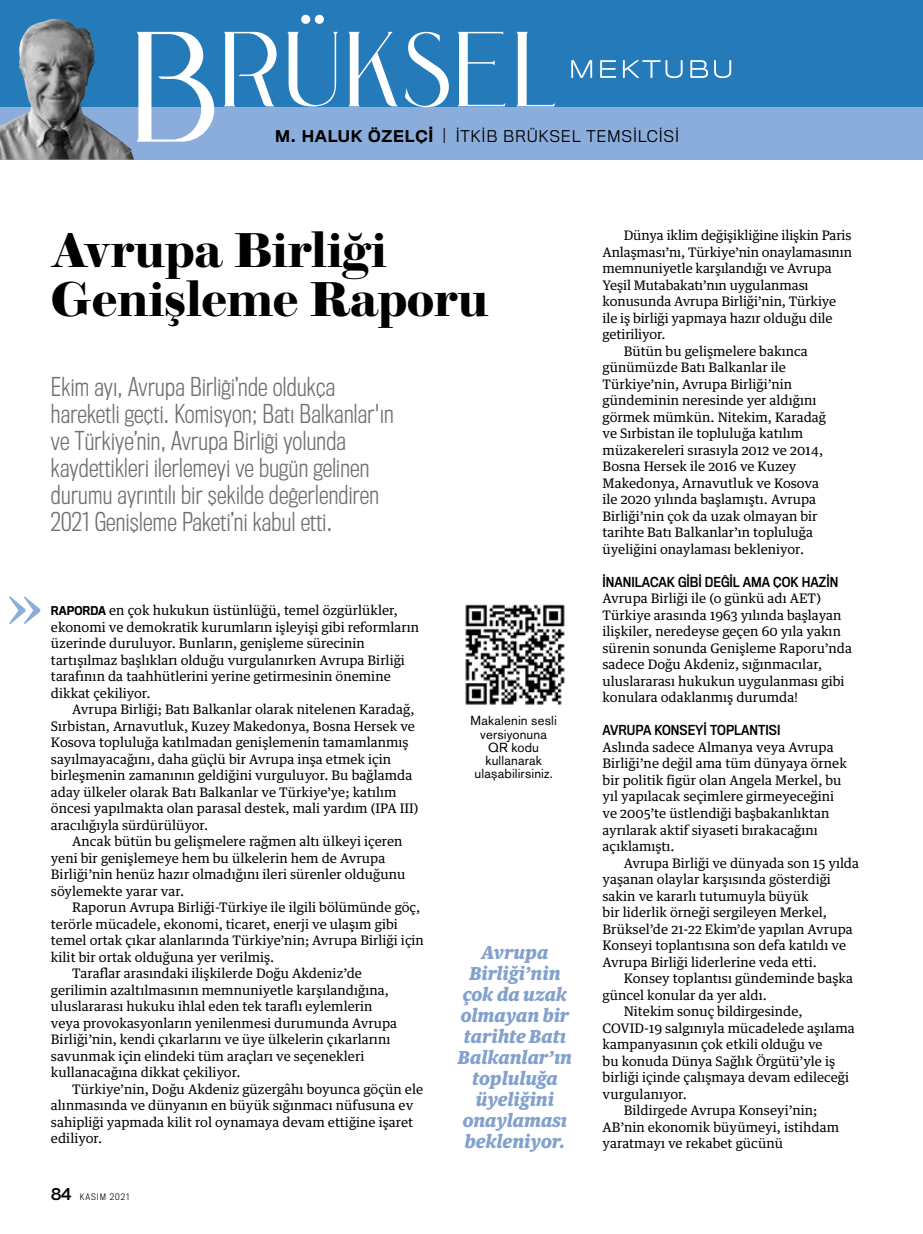
<style>
.page{position:relative;width:923px;height:1234px;background:#fff}
.page>*{position:absolute;margin:0;border:0;box-sizing:border-box;transform-origin:0 0}
.t1{font:700 48.9px/48.9px "Brunel Deck";letter-spacing:-.005em;color:#000}
.t2{font:300 24px/27px "Titling Gothic FB Cond";letter-spacing:.015em;color:#6e6f6f}
.t3{font:italic 900 18px/21px "Guardian Text Egyp";letter-spacing:-.005em;color:#82a1cc;text-align:center}
.t4{font:300 15px "Titling Gothic FB Normal";letter-spacing:.05em;color:#000}
.t5{font:13.2px/16.5px "Guardian Text Egyp";color:#000}
.t6{font:13.05px/13px "Akzidenz Grotesk";letter-spacing:.015em;color:#000;text-align:center}
.t7{font:12.75px "Titling Gothic FB Narrow Standard";color:#000}
.t8{font:300 8.25px "Titling Gothic FB Narrow";letter-spacing:.12em;color:#000}
.s1{font-weight:500}
.s2{font-family:"Titling Gothic FB Narrow";font-weight:500;font-size:11.25px}
.s3{font-family:"Titling Gothic FB Normal Standard";font-weight:400;font-size:15px}
</style>
<div class="page">
<div style="left:0;top:106px;width:923px;height:53px;background:#8baddc"></div>
<div style="left:0;top:0;width:923px;height:106px;background:#257bba"></div>
<svg style="left:9px;top:596px;width:31px;height:28px"></svg>
<svg style="left:287px;top:32px;width:51px;height:74px"></svg>
<svg style="left:405px;top:32px;width:44px;height:75px"></svg>
<svg style="left:224px;top:32px;width:52px;height:74px"></svg>
<svg style="left:348px;top:32px;width:50px;height:74px"></svg>
<svg style="left:516px;top:32px;width:39px;height:74px"></svg>
<svg style="left:458px;top:32px;width:48px;height:74px"></svg>
<div style="left:301px;top:15px;width:9px;height:9px;background:#fff;border-radius:50%"></div>
<div style="left:315px;top:15px;width:9px;height:9px;background:#fff;border-radius:50%"></div>
<svg style="left:137px;top:32px;width:77px;height:110px"></svg>
<svg style="left:571px;top:60px;width:160px;height:18px"></svg>
<img style="left:0;top:19px;width:134px;height:140px">
<img style="left:465px;top:604px;width:100px;height:101px">
<p class="t4" style="left:275px;top:127px;width:405px"><span class="s1">M. HALUK ÖZELÇİ</span> | İTKİ B BRÜKSEL TEMSILCISI</p>
<h1 class="t1" style="left:51px;top:227px;width:439px">Avrupa Birliği<br>Genişleme Raporu</h1>
<p class="t2" style="left:51px;top:373px;width:344px">Ekim ayı, Avrupa Birliği’nde oldukça hareketli geçti. Komisyon; Batı Balkanlar'ın ve Türkiye’nin, Avrupa Birliği yolunda kaydettikleri ilerlemeyi ve bugün gelinen durumu ayrıntılı bir şekilde değerlendiren 2021 Genişleme Paketi’ni kabul etti.</p>
<p class="t5" style="left:51px;top:600px;width:370px"><span class="s2">RAPORDA</span> en çok hukukun üstünlüğü, temel özgürlükler, ekonomi ve demokratik kurumların işleyişi gibi reformların üzerinde duruluyor. Bunların, genişleme sürecinin tartışılmaz başlıkları olduğu vurgulanırken Avrupa Birliği tarafının da taahhütlerini yerine getirmesinin önemine dikkat çekiliyor.</p>
<p class="t5" style="left:51px;top:699px;width:369px;text-indent:21px">Avrupa Birliği; Batı Balkanlar olarak nitelenen Karadağ, Sırbistan, Arnavutluk, Kuzey Makedonya, Bosna Hersek ve Kosova topluluğa katılmadan genişlemenin tamamlanmış sayılmayacağını, daha güçlü bir Avrupa inşa etmek için birleşmenin zamanının geldiğini vurguluyor. Bu bağlamda aday ülkeler olarak Batı Balkanlar ve Türkiye’ye; katılım öncesi yapılmakta olan parasal destek, mali yardım (IPA III) aracılığıyla sürdürülüyor.</p>
<p class="t5" style="left:51px;top:831px;width:356px;text-indent:21px">Ancak bütün bu gelişmelere rağmen altı ülkeyi içeren yeni bir genişlemeye hem bu ülkelerin hem de Avrupa Birliği’nin henüz hazır olmadığını ileri sürenler olduğunu söylemekte yarar var.</p>
<p class="t5" style="left:72px;top:897px;width:349px">Raporun Avrupa Birliği-Türkiye ile ilgili bölümünde göç,</p>
<p class="t5" style="left:51px;top:914px;width:348px">terörle mücadele, ekonomi, ticaret, enerji ve ulaşım gibi</p>
<p class="t5" style="left:51px;top:930px;width:374px">temel ortak çıkar alanlarında Türkiye’nin; Avrupa Birliği için</p>
<p class="t5" style="left:51px;top:947px;width:225px">kilit bir ortak olduğuna yer verilmiş.</p>
<p class="t5" style="left:72px;top:963px;width:291px">Taraflar arasındaki ilişkilerde Doğu Akdeniz’de</p>
<p class="t5" style="left:51px;top:980px;width:339px">gerilimin azaltılmasının memnuniyetle karşılandığına,</p>
<p class="t5" style="left:51px;top:996px;width:323px">uluslararası hukuku ihlal eden tek taraflı eylemlerin</p>
<p class="t5" style="left:51px;top:1013px;width:348px">veya provokasyonların yenilenmesi durumunda Avrupa</p>
<p class="t5" style="left:51px;top:1029px;width:341px">Birliği’nin, kendi çıkarlarını ve üye ülkelerin çıkarlarını</p>
<p class="t5" style="left:51px;top:1046px;width:315px">savunmak için elindeki tüm araçları ve seçenekleri</p>
<p class="t5" style="left:51px;top:1062px;width:191px">kullanacağına dikkat çekiliyor.</p>
<p class="t5" style="left:72px;top:1079px;width:352px">Türkiye’nin, Doğu Akdeniz güzergâhı boyunca göçün ele</p>
<p class="t5" style="left:51px;top:1095px;width:364px">alınmasında ve dünyanın en büyük sığınmacı nüfusuna ev</p>
<p class="t5" style="left:51px;top:1112px;width:364px">sahipliği yapmada kilit rol oynamaya devam ettiğine işaret</p>
<p class="t5" style="left:51px;top:1128px;width:53px">ediliyor.</p>
<p class="t8" style="left:51px;top:1191px;width:80px"><span class="s3">84</span> KASIM 2021</p>
<p class="t6" style="left:470px;top:714px;width:88px">Makalenin sesli versiyonuna<br>QR kodu kullanarak ulaşabilirsiniz.</p>
<h3 class="t3" style="left:458px;top:939px;width:116px">Avrupa<br>Birliği’nin çok da uzak olmayan bir tarihte Batı<br>Balkanlar’ın topluluğa üyeliğini onaylaması bekleniyor.</h3>
<p class="t5" style="left:624px;top:226px;width:229px">Dünya iklim değişikliğine ilişkin Paris</p>
<p class="t5" style="left:602px;top:242px;width:251px">Anlaşması’nı, Türkiye’nin onaylamasının</p>
<p class="t5" style="left:602px;top:259px;width:231px">memnuniyetle karşılandığı ve Avrupa</p>
<p class="t5" style="left:602px;top:275px;width:208px">Yeşil Mutabakatı’nın uygulanması</p>
<p class="t5" style="left:602px;top:292px;width:235px">konusunda Avrupa Birliği’nin, Türkiye</p>
<p class="t5" style="left:602px;top:308px;width:232px">ile iş birliği yapmaya hazır olduğu dile</p>
<p class="t5" style="left:602px;top:324px;width:65px">getiriliyor.</p>
<p class="t5" style="left:624px;top:341px;width:186px">Bütün bu gelişmelere bakınca</p>
<p class="t5" style="left:602px;top:357px;width:185px">günümüzde Batı Balkanlar ile</p>
<p class="t5" style="left:602px;top:374px;width:191px">Türkiye’nin, Avrupa Birliği’nin</p>
<p class="t5" style="left:602px;top:390px;width:215px">gündeminin neresinde yer aldığını</p>
<p class="t5" style="left:602px;top:407px;width:225px">görmek mümkün. Nitekim, Karadağ</p>
<p class="t5" style="left:602px;top:423px;width:202px">ve Sırbistan ile topluluğa katılım</p>
<p class="t5" style="left:602px;top:440px;width:222px">müzakereleri sırasıyla 2012 ve 2014,</p>
<p class="t5" style="left:602px;top:456px;width:195px">Bosna Hersek ile 2016 ve Kuzey</p>
<p class="t5" style="left:602px;top:473px;width:218px">Makedonya, Arnavutluk ve Kosova</p>
<p class="t5" style="left:602px;top:489px;width:215px">ile 2020 yılında başlamıştı. Avrupa</p>
<p class="t5" style="left:602px;top:506px;width:216px">Birliği’nin çok da uzak olmayan bir</p>
<p class="t5" style="left:602px;top:522px;width:212px">tarihte Batı Balkanlar’ın topluluğa</p>
<p class="t5" style="left:602px;top:539px;width:203px">üyeliğini onaylaması bekleniyor.</p>
<p class="t7" style="left:602px;top:574px;width:237px">İNANILACAK GİBİ DEĞİL AMA ÇOK HAZİN</p>
<p class="t5" style="left:602px;top:589px;width:251px">Avrupa Birliği ile (o günkü adı AET)<br>Türkiye arasında 1963 yılında başlayan ilişkiler, neredeyse geçen 60 yıla yakın sürenin sonunda Genişleme Raporu’nda sadece Doğu Akdeniz, sığınmacılar, uluslararası hukukun uygulanması gibi konulara odaklanmış durumda!</p>
<p class="t7" style="left:602px;top:722px;width:179px">AVRUPA KONSEYİ TOPLANTISI</p>
<p class="t5" style="left:602px;top:737px;width:246px">Aslında sadece Almanya veya Avrupa Birliği’ne değil ama tüm dünyaya örnek bir politik figür olan Angela Merkel, bu yıl yapılacak seçimlere girmeyeceğini ve 2005’te üstlendiği başbakanlıktan ayrılarak aktif siyaseti bırakacağını açıklamıştı.</p>
<p class="t5" style="left:602px;top:853px;width:258px;text-indent:21px">Avrupa Birliği ve dünyada son 15 yılda yaşanan olaylar karşısında gösterdiği sakin ve kararlı tutumuyla büyük<br>bir liderlik örneği sergileyen Merkel, Brüksel’de 21-22 Ekim’de yapılan Avrupa Konseyi toplantısına son defa katıldı ve Avrupa Birliği liderlerine veda etti.</p>
<p class="t5" style="left:624px;top:968px;width:231px">Konsey toplantısı gündeminde başka</p>
<p class="t5" style="left:602px;top:985px;width:166px">güncel konular da yer aldı.</p>
<p class="t5" style="left:624px;top:1001px;width:180px">Nitekim sonuç bildirgesinde,</p>
<p class="t5" style="left:602px;top:1018px;width:254px">COVID-19 salgınıyla mücadelede aşılama</p>
<p class="t5" style="left:602px;top:1034px;width:222px">kampanyasının çok etkili olduğu ve</p>
<p class="t5" style="left:602px;top:1051px;width:234px">bu konuda Dünya Sağlık Örgütü’yle iş</p>
<p class="t5" style="left:602px;top:1067px;width:248px">birliği içinde çalışmaya devam edileceği</p>
<p class="t5" style="left:602px;top:1084px;width:86px">vurgulanıyor.</p>
<p class="t5" style="left:624px;top:1100px;width:195px">Bildirgede Avrupa Konseyi’nin;</p>
<p class="t5" style="left:602px;top:1117px;width:238px">AB’nin ekonomik büyümeyi, istihdam</p>
<p class="t5" style="left:602px;top:1133px;width:182px">yaratmayı ve rekabet gücünü</p>
</div>
